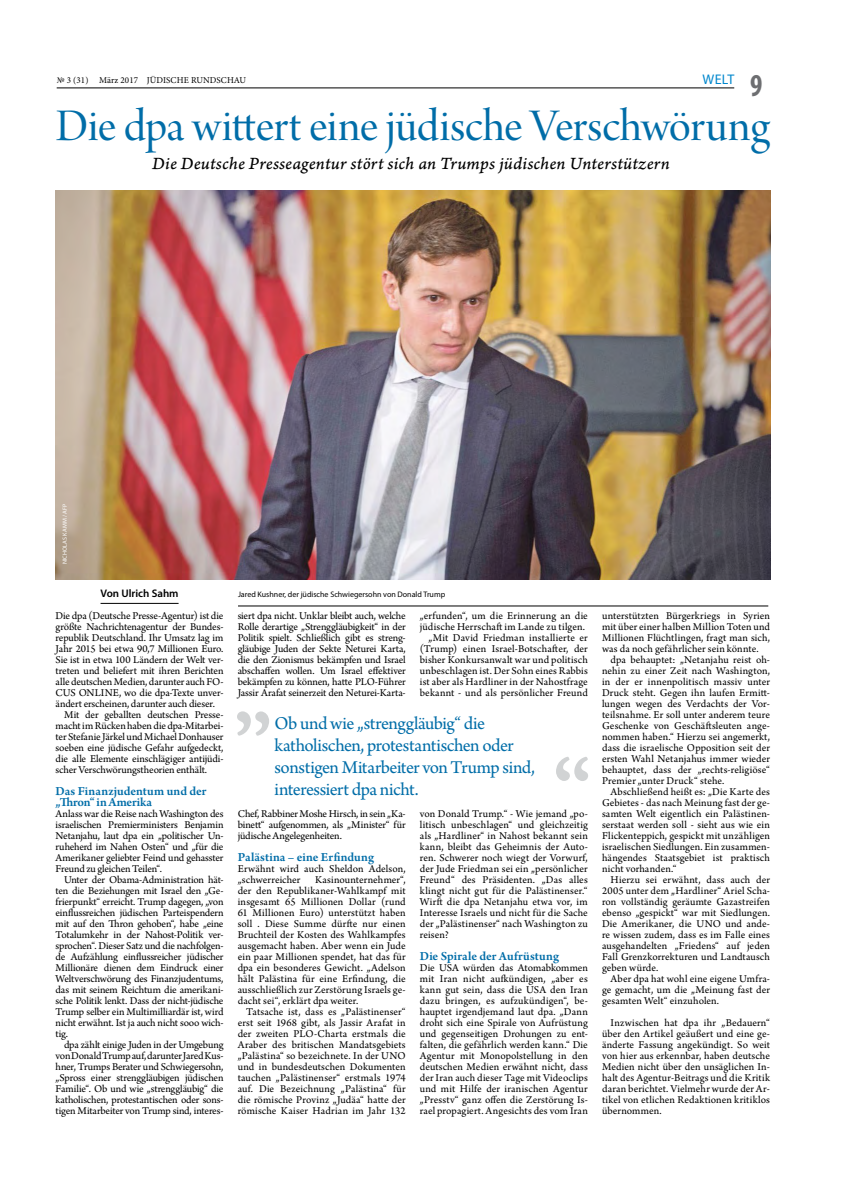
<style>
.page{position:relative;width:842px;height:1191px;background:#fff}
.page>*{position:absolute;margin:0;border:0;box-sizing:border-box;transform-origin:0 0}
.t1{font:48px "Arno Pro Display";letter-spacing:-.01em;color:#006da8}
.t2{font:700 condensed 32px "Myriad Pro";color:#6d6e71;scale:.9 1}
.t3{font:19px/22px "Arno Pro";letter-spacing:-.025em;color:#006da8}
.t4{font:18px "Arno Pro Italic Caption";letter-spacing:.005em;color:#000}
.t5{font:14px "Myriad Pro";color:#0087cd}
.t6{font:600 13px/11px "Arno Pro";letter-spacing:.005em;color:#006da8}
.t7{font:11px/11px "Arno Pro";color:#000;text-align:justify}
.t8{font:600 11px "Myriad Pro";letter-spacing:-.005em;color:#000}
.t9{font:9px "Minion Pro";letter-spacing:.01em;color:#000}
.t10{font:8px "Myriad Pro";color:#000}
.t11{font:6px "Myriad Pro";letter-spacing:.02em;color:#fff}
</style>
<div class="page">
<hr style="left:57px;top:88px;width:677px;height:1px;background:#000">
<hr style="left:101px;top:603px;width:78px;height:1px;background:#000">
<img style="left:56px;top:190px;width:714px;height:389px">
<hr style="left:238px;top:606px;width:530px;height:1px;background:#000">
<svg style="left:237px;top:711px;width:32px;height:24px"></svg>
<svg style="left:556px;top:757px;width:32px;height:24px"></svg>
<p class="t5" style="left:703px;top:70px;width:33px">WELT</p>
<p class="t9" style="left:57px;top:74px;width:191px">№ 3 (31) März 2017 JÜDISCHE RUNDSCHAU</p>
<h2 class="t2" style="left:750px;top:65px;width:15px">9</h2>
<h1 class="t1" style="left:56px;top:99px;width:715px">Die dpa wittert eine jüdische Verschwörung</h1>
<h3 class="t4" style="left:152px;top:153px;width:519px">Die Deutsche Presseagentur stört sich an Trumps jüdischen Unterstützern</h3>
<p class="t11" style="left:61px;top:564px;width:62px;rotate:-90deg">NICHOLAS KAMM / AFP</p>
<p class="t8" style="left:101px;top:586px;width:80px">Von Ulrich Sahm</p>
<p class="t7" style="left:56px;top:611px;width:169px">Die dpa (Deutsche Presse-Agentur) ist die</p>
<p class="t7" style="left:56px;top:622px;width:169px">größte Nachrichtenagentur der Bundes-</p>
<p class="t7" style="left:56px;top:633px;width:169px">republik Deutschland. Ihr Umsatz lag im</p>
<p class="t7" style="left:56px;top:644px;width:169px">Jahr 2015 bei etwa 90,7 Millionen Euro.</p>
<p class="t7" style="left:56px;top:655px;width:169px">Sie ist in etwa 100 Ländern der Welt ver-</p>
<p class="t7" style="left:56px;top:666px;width:169px">treten und beliefert mit ihren Berichten</p>
<p class="t7" style="left:56px;top:677px;width:169px">alle deutschen Medien, darunter auch FO-</p>
<p class="t7" style="left:56px;top:688px;width:169px">CUS ONLINE, wo die dpa-Texte unver-</p>
<p class="t7" style="left:56px;top:699px;width:161px">ändert erscheinen, darunter auch dieser.</p>
<p class="t7" style="left:64px;top:710px;width:161px">Mit der geballten deutschen Presse-</p>
<p class="t7" style="left:56px;top:721px;width:169px">macht im Rücken haben die dpa-Mitarbei-</p>
<p class="t7" style="left:56px;top:732px;width:169px">ter Stefanie Järkel und Michael Donhauser</p>
<p class="t7" style="left:56px;top:743px;width:169px">soeben eine jüdische Gefahr aufgedeckt,</p>
<p class="t7" style="left:56px;top:754px;width:169px">die alle Elemente einschlägiger antijüdi-</p>
<p class="t7" style="left:56px;top:765px;width:153px">scher Verschwörungstheorien enthält.</p>
<p class="t6" style="left:56px;top:786px;width:152px">Das Finanzjudentum und der „Thron“ in Amerika</p>
<p class="t7" style="left:56px;top:809px;width:169px">Anlass war die Reise nach Washington des israelischen Premierministers Benjamin Netanjahu, laut dpa ein „politischer Un&shy;ruheherd im Nahen Osten“ und „für die Amerikaner geliebter Feind und gehasster Freund zu gleichen Teilen“.</p>
<p class="t7" style="left:56px;top:875px;width:169px;text-indent:9px">Unter der Obama-Administration hät&shy;ten die Beziehungen mit Israel den „Ge&shy;frierpunkt“ erreicht. Trump dagegen, „von einflussreichen jüdischen Parteispendern mit auf den Thron gehoben“, habe „eine Totalumkehr in der Nahost-Politik ver&shy;sprochen“. Dieser Satz und die nachfolgen&shy;de Aufzählung einflussreicher jüdischer Millionäre dienen dem Eindruck einer Weltverschwörung des Finanzjudentums, das mit seinem Reichtum die amerikani&shy;sche Politik lenkt. Dass der nicht-jüdische Trump selber ein Multimilliardär ist, wird nicht erwähnt. Ist ja auch nicht sooo wich&shy;tig.</p>
<p class="t7" style="left:56px;top:1040px;width:169px;text-indent:9px">dpa zählt einige Juden in der Umgebung von Donald Trump auf, darunter Jared Kus&shy;hner, Trumps Berater und Schwiegersohn, „Spross einer strenggläubigen jüdischen Familie“. Ob und wie „strenggläubig“ die katholischen, protestantischen oder sons&shy;tigen Mitarbeiter von Trump sind, interes-</p>
<p class="t10" style="left:238px;top:589px;width:209px">Jared Kushner, der jüdische Schwiegersohn von Donald Trump</p>
<p class="t7" style="left:238px;top:611px;width:169px">siert dpa nicht. Unklar bleibt auch, welche Rolle derartige „Strenggläubigkeit“ in der Politik spielt. Schließlich gibt es streng&shy;gläubige Juden der Sekte Neturei Karta, die den Zionismus bekämpfen und Israel abschaffen wollen. Um Israel effektiver bekämpfen zu können, hatte PLO-Führer Jassir Arafat seinerzeit den Neturei-Karta-</p>
<p class="t7" style="left:420px;top:611px;width:169px;text-align:right">„erfunden“, um die Erinnerung an die jüdische Herrschaft im Lande zu tilgen. „Mit David Friedman installierte er (Trump) einen Israel-Botschafter, der bisher Konkursanwalt war und politisch unbeschlagen ist. Der Sohn eines Rabbis ist aber als Hardliner in der Nahostfrage bekannt - und als persönlicher Freund</p>
<h3 class="t3" style="left:275px;top:713px;width:262px">Ob und wie „strenggläubig“ die katholischen, protestantischen oder sonstigen Mitarbeiter von Trump sind, interessiert dpa nicht.</h3>
<p class="t7" style="left:238px;top:809px;width:169px">Chef, Rabbiner Moshe Hirsch, in sein „Ka&shy;binett“ aufgenommen, als „Minister“ für jüdische Angelegenheiten.</p>
<p class="t6" style="left:238px;top:852px;width:138px">Palästina – eine Erfindung</p>
<p class="t7" style="left:238px;top:864px;width:169px">Erwähnt wird auch Sheldon Adelson, „schwerreicher</p>
<p class="t7" style="left:238px;top:875px;width:169px;text-indent:77px">Kasinounternehmer“, der den Republikaner-Wahlkampf mit insgesamt 65 Millionen Dollar (rund 61 Millionen Euro) unterstützt haben soll . Diese Summe dürfte nur einen Bruchteil der Kosten des Wahlkampfes ausgemacht haben. Aber wenn ein Jude ein paar Millionen spendet, hat das für dpa ein besonderes Gewicht. „Adelson hält Palästina für eine Erfindung, die ausschließlich zur Zerstörung Israels ge&shy;dacht sei“, erklärt dpa weiter.</p>
<p class="t7" style="left:238px;top:1007px;width:169px;text-indent:9px">Tatsache ist, dass es „Palästinenser“ erst seit 1968 gibt, als Jassir Arafat in der zweiten PLO-Charta erstmals die Araber des britischen Mandatsgebiets „Palästina“ so bezeichnete. In der UNO und in bundesdeutschen Dokumenten tauchen „Palästinenser“ erstmals 1974 auf. Die Bezeichnung „Palästina“ für die römische Provinz „Judäa“ hatte der römische Kaiser Hadrian im Jahr 132</p>
<p class="t7" style="left:420px;top:809px;width:169px">von Donald Trump.“ - Wie jemand „po&shy;litisch unbeschlagen“ und gleichzeitig als „Hardliner“ in Nahost bekannt sein kann, bleibt das Geheimnis der Auto&shy;ren. Schwerer noch wiegt der Vorwurf, der Jude Friedman sei ein „persönlicher Freund“ des Präsidenten. „Das alles klingt nicht gut für die Palästinenser.“ Wirft die dpa Netanjahu etwa vor, im Interesse Israels und nicht für die Sache der „Palästinenser“ nach Washington zu reisen?</p>
<p class="t6" style="left:420px;top:951px;width:141px">Die Spirale der Aufrüstung</p>
<p class="t7" style="left:420px;top:963px;width:169px">Die USA würden das Atomabkommen mit Iran nicht aufkündigen, „aber es kann gut sein, dass die USA den Iran dazu bringen, es aufzukündigen“, be&shy;hauptet irgendjemand laut dpa. „Dann droht sich eine Spirale von Aufrüstung und gegenseitigen Drohungen zu ent&shy;falten, die gefährlich werden kann.“ Die Agentur mit Monopolstellung in den deutschen Medien erwähnt nicht, dass der Iran auch dieser Tage mit Videoclips und mit Hilfe der iranischen Agentur „Presstv“ ganz offen die Zerstörung Is&shy;rael propagiert. Angesichts des vom Iran</p>
<p class="t7" style="left:602px;top:611px;width:169px">unterstützten Bürgerkriegs in Syrien mit über einer halben Million Toten und Millionen Flüchtlingen, fragt man sich, was da noch gefährlicher sein könnte.</p>
<p class="t7" style="left:602px;top:655px;width:169px;text-indent:9px">dpa behauptet: „Netanjahu reist oh&shy;nehin zu einer Zeit nach Washington, in der er innenpolitisch massiv unter Druck steht. Gegen ihn laufen Ermitt&shy;lungen wegen des Verdachts der Vor&shy;teilsnahme. Er soll unter anderem teure Geschenke von Geschäftsleuten ange&shy;nommen haben.“ Hierzu sei angemerkt, dass die israelische Opposition seit der ersten Wahl Netanjahus immer wieder behauptet, dass der „rechts-religiöse“ Premier „unter Druck“ stehe.</p>
<p class="t7" style="left:602px;top:787px;width:169px;text-indent:9px">Abschließend heißt es: „Die Karte des Gebietes - das nach Meinung fast der ge&shy;samten Welt eigentlich ein Palästinen&shy;serstaat werden soll - sieht aus wie ein Flickenteppich, gespickt mit unzähligen israelischen Siedlungen. Ein zusammen&shy;hängendes Staatsgebiet ist praktisch nicht vorhanden.“</p>
<p class="t7" style="left:602px;top:875px;width:169px;text-indent:9px">Hierzu sei erwähnt, dass auch der 2005 unter dem „Hardliner“ Ariel Scha&shy;ron vollständig geräumte Gazastreifen ebenso „gespickt“ war mit Siedlungen.<br>Die Amerikaner, die UNO und ande&shy;re wissen zudem, dass es im Falle eines ausgehandelten „Friedens“ auf jeden Fall Grenzkorrekturen und Landtausch geben würde.</p>
<p class="t7" style="left:602px;top:974px;width:169px;text-indent:9px">Aber dpa hat wohl eine eigene Umfra&shy;ge gemacht, um die „Meinung fast der gesamten Welt“ einzuholen.</p>
<p class="t7" style="left:602px;top:1018px;width:169px;text-indent:9px">Inzwischen hat dpa ihr „Bedauern“ über den Artikel geäußert und eine ge&shy;änderte Fassung angekündigt. So weit von hier aus erkennbar, haben deutsche Medien nicht über den unsäglichen In&shy;halt des Agentur-Beitrags und die Kritik daran berichtet. Vielmehr wurde der Ar&shy;tikel von etlichen Redaktionen kritiklos übernommen.</p>
</div>
